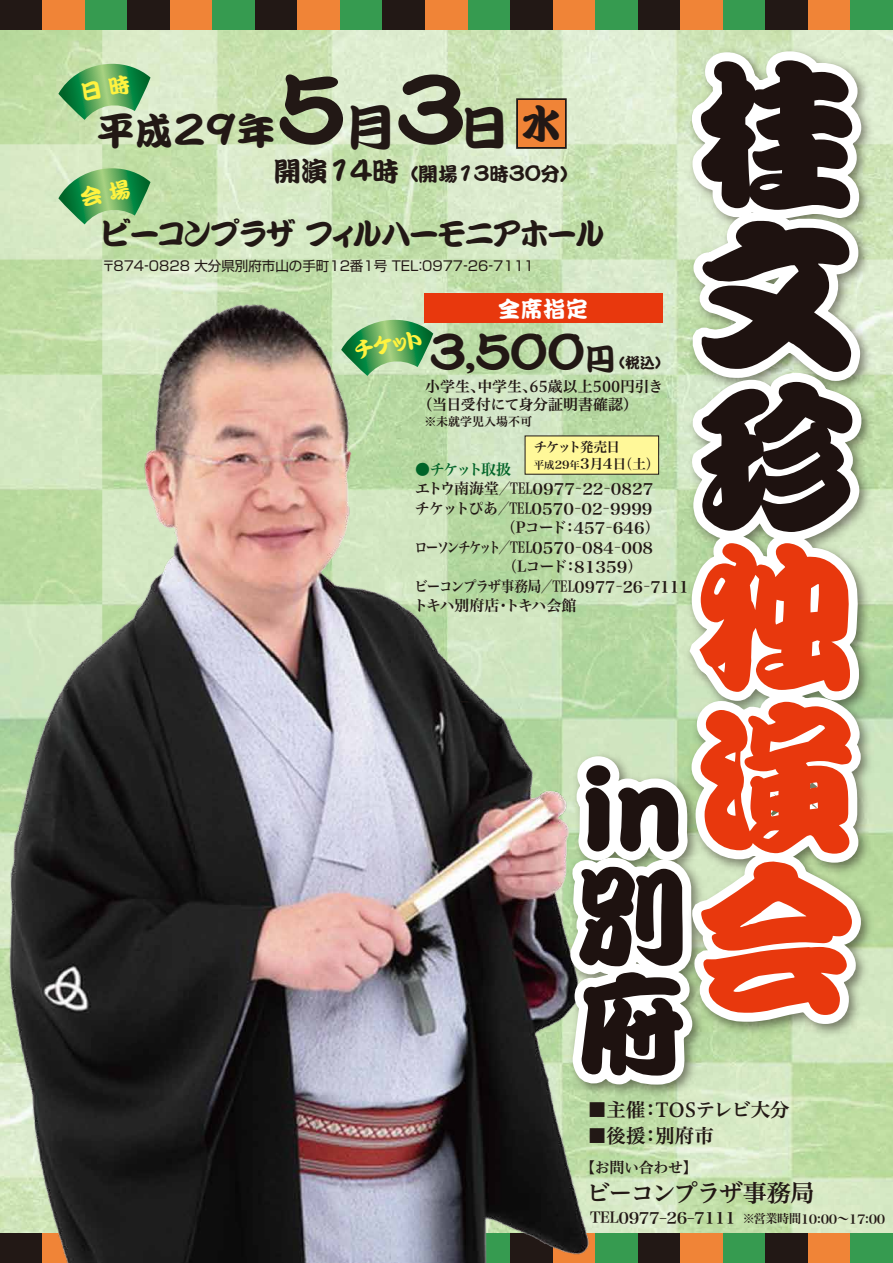
<style>
.page{position:relative;width:893px;height:1263px;background:#fff}
.page>*{position:absolute;margin:0;border:0;box-sizing:border-box;transform-origin:0 0}
.t1{font:900 160.5px/160.5px "Kanteiryu Std";color:#1e1210;text-align:justify}
.t2{font:900 160.5px/160.5px "Kanteiryu Std";color:#e8380d;text-align:justify}
.t3{font:900 108px/108px "Kanteiryu Std";color:#1e1210;text-align:justify}
.t4{font:86.4px "DF Kan Tei Ryu XB WING RKSJ H";color:#221815}
.t5{font:45px "DF Kan Tei Ryu XB WING RKSJ H";color:#221815}
.t6{font:40.5px "DF Kan Tei Ryu XB WING RKSJ H";color:#221815}
.t7{font:38.7px "DF Kan Tei Ryu XB WING RKSJ H";color:#221815}
.t8{font:31.5px "DF Kan Tei Ryu XB WING RKSJ H";color:#221815}
.t9{font:24px "Hiragino UD Serif Std N W6";letter-spacing:-.08em;color:#221815}
.t10{font:22.5px "DF Kan Tei Ryu XB WING RKSJ H";color:#fff}
.t11{font:21.45px "DF Kan Tei Ryu XB WING RKSJ H";color:#fff33f}
.t12{font:19.5px "Hiragino UD Serif Std N W6";color:#221815}
.t13{font:19.5px "DF Kan Tei Ryu XB WING RKSJ H";color:#221815}
.t14{font:15.75px "Hira Min Std N W6";letter-spacing:-.02em;color:#221815;scale:1.1 1}
.t15{font:15px/18px "Hiragino UD Serif Std N W6";color:#221815}
.t16{font:15px "Hira Min Std N W6";letter-spacing:-.07em;color:#221815}
.t17{font:15px "Hira Min Std N W6";letter-spacing:-.07em;color:#221815;scale:.9 1}
.t18{font:15px "Hira Min Std N W6";letter-spacing:-.13em;color:#221815;scale:.84 1}
.t19{font:15px "Hira Min Std N W6";color:#221815}
.t20{font:15px "Hira Min Std N W6";letter-spacing:-.04em;color:#221815}
.t21{font:15px "Hira Min Std N W6";letter-spacing:-.01em;color:#221815}
.t22{font:15px "Hira Min Std N W6";letter-spacing:-.095em;color:#006428}
.t23{font:13.5px "Shin Go Pro";color:#221815}
.t24{font:13.5px/17px "Hira Min Std N W6";letter-spacing:-.085em;color:#221815}
.t25{font:12px "Hiragino UD Serif Std N W6";color:#221815}
.s1{font-size:49.05px}
.s2{font-size:27px}
.s3{font-size:30px}
.s4{font-size:15px}
.s5{font-size:15.75px}
.s6{font-size:10.5px}
.s7{font-size:10.95px}
.s8{font-size:14.1px}
.s9{font-size:12px}
.s10{font-size:12.6px}
</style>
<div class="page">
<img style="left:0;top:30px;width:893px;height:1203px">
<div style="left:0;top:0;width:43px;height:30px;background:#221815"></div>
<div style="left:43px;top:0;width:42px;height:30px;background:#f08437"></div>
<div style="left:85px;top:0;width:43px;height:30px;background:#369b50"></div>
<div style="left:128px;top:0;width:42px;height:30px;background:#221815"></div>
<div style="left:170px;top:0;width:43px;height:30px;background:#f08437"></div>
<div style="left:213px;top:0;width:42px;height:30px;background:#369b50"></div>
<div style="left:255px;top:0;width:43px;height:30px;background:#221815"></div>
<div style="left:298px;top:0;width:42px;height:30px;background:#f08437"></div>
<div style="left:340px;top:0;width:43px;height:30px;background:#369b50"></div>
<div style="left:383px;top:0;width:42px;height:30px;background:#221815"></div>
<div style="left:425px;top:0;width:43px;height:30px;background:#f08437"></div>
<div style="left:468px;top:0;width:42px;height:30px;background:#369b50"></div>
<div style="left:510px;top:0;width:43px;height:30px;background:#221815"></div>
<div style="left:553px;top:0;width:42px;height:30px;background:#f08437"></div>
<div style="left:595px;top:0;width:43px;height:30px;background:#369b50"></div>
<div style="left:638px;top:0;width:42px;height:30px;background:#221815"></div>
<div style="left:680px;top:0;width:43px;height:30px;background:#f08437"></div>
<div style="left:723px;top:0;width:42px;height:30px;background:#369b50"></div>
<div style="left:765px;top:0;width:43px;height:30px;background:#221815"></div>
<div style="left:808px;top:0;width:42px;height:30px;background:#f08437"></div>
<div style="left:850px;top:0;width:43px;height:30px;background:#369b50"></div>
<div style="left:638px;top:1233px;width:42px;height:30px;background:#221815"></div>
<div style="left:680px;top:1233px;width:43px;height:30px;background:#f08437"></div>
<div style="left:723px;top:1233px;width:42px;height:30px;background:#369b50"></div>
<div style="left:765px;top:1233px;width:43px;height:30px;background:#221815"></div>
<div style="left:808px;top:1233px;width:42px;height:30px;background:#f08437"></div>
<div style="left:850px;top:1233px;width:43px;height:30px;background:#369b50"></div>
<img style="left:0;top:237px;width:641px;height:1026px">
<img style="left:553px;top:737px;width:165px;height:374px">
<div style="left:516px;top:98px;width:51px;height:51px;border:4px solid #221815"></div>
<div style="left:518px;top:100px;width:47px;height:47px;background:#f08437"></div>
<svg style="left:341px;top:320px;width:92px;height:56px;background:#75b67a"></svg>
<img style="left:673px;top:34px;width:214px;height:1016px">
<svg style="left:561px;top:36px;width:316px;height:1063px"></svg>
<div style="left:424px;top:293px;width:238px;height:30px;background:#e8380d"></div>
<div style="left:525px;top:436px;width:134px;height:38px;background:#fff899"></div>
<svg style="left:58px;top:168px;width:93px;height:56px;background:#75b677"></svg>
<svg style="left:58px;top:64px;width:93px;height:56px;background:#77b77a"></svg>
<h3 class="t4" style="left:275px;top:70px;width:235px">5<span class="s1">月</span>3<span class="s1">日</span></h3>
<h3 class="t7" style="left:96px;top:111px;width:181px">平成29年</h3>
<h3 class="t6" style="left:521px;top:103px;width:42px">水</h3>
<h3 class="t13" style="left:274px;top:165px;width:297px"><span class="s2">開演14時</span>（開場13時30分）</h3>
<h3 class="t8" style="left:102px;top:218px;width:503px">ビーコンプラザ フィルハーモニアホール</h3>
<p class="t23" style="left:102px;top:255px;width:434px">〒874‐0828 大分県別府市山の手町12番1号 TEL：0977‐26‐7111</p>
<h3 class="t11" style="left:353px;top:340px;width:69px;rotate:-10deg">チケット</h3>
<h3 class="t10" style="left:498px;top:297px;width:91px">全席指定</h3>
<h3 class="t5" style="left:430px;top:331px;width:234px">３,５００<span class="s3">円</span><span class="s4">（税込）</span></h3>
<p class="t15" style="left:417px;top:376px;width:248px;text-indent:8px">小学生、中学生、65歳以上500円引き（当日受付にて身分証明書確認）</p>
<p class="t25" style="left:425px;top:412px;width:109px">※未就学児入場不可</p>
<p class="t22" style="left:415px;top:458px;width:97px">●チケット取扱</p>
<p class="t19" style="left:415px;top:478px;width:240px">エトウ南海堂／TEL<span class="s5">0977</span>－<span class="s5">22</span>－<span class="s5">0827</span></p>
<p class="t20" style="left:415px;top:497px;width:239px">チケットぴあ／TEL<span class="s5">0570</span>－<span class="s5">02</span>－<span class="s5">9999</span></p>
<p class="t16" style="left:501px;top:517px;width:160px">（Pコード：<span class="s5">457</span>－<span class="s5">646</span>）</p>
<p class="t18" style="left:415px;top:536px;width:285px">ローソンチケット／TEL<span class="s5">0570</span>－<span class="s5">084</span>－<span class="s5">008</span></p>
<p class="t16" style="left:502px;top:556px;width:142px">（Lコード：<span class="s5">81359</span>）</p>
<p class="t17" style="left:414px;top:575px;width:307px">ビーコンプラザ事務局／TEL<span class="s5">0977</span>－<span class="s5">26</span>－<span class="s5">7111</span></p>
<p class="t21" style="left:413px;top:595px;width:165px">トキハ別府店・トキハ会館</p>
<p class="t24" style="left:534px;top:438px;width:127px">チケット発売日<br><span class="s6">平成</span><span class="s7">29</span><span class="s6">年</span><span class="s8">3</span>月<span class="s8">4</span>日（土）</p>
<h2 class="t3" style="left:578px;top:747px;width:107px">in別府</h2>
<h1 class="t1" style="left:696px;top:45px;width:158px">桂文珍</h1>
<h1 class="t2" style="left:696px;top:526px;width:157px">独演会</h1>
<h3 class="t12" style="left:587px;top:1095px;width:204px">■主催：TOSテレビ大分</h3>
<h3 class="t12" style="left:587px;top:1120px;width:128px">■後援：別府市</h3>
<p class="t15" style="left:580px;top:1157px;width:119px">【お問い合わせ】</p>
<h3 class="t9" style="left:587px;top:1174px;width:229px">ビーコンプラザ事務局</h3>
<p class="t14" style="left:590px;top:1206px;width:270px"><span class="s4">TEL</span>0977<span class="s4">-</span>26<span class="s4">-</span>7111 <span class="s9">※営業時間</span><span class="s10">10</span><span class="s9">:</span><span class="s10">00</span><span class="s9">～</span><span class="s10">17</span><span class="s9">:</span><span class="s10">00</span></p>
</div>
